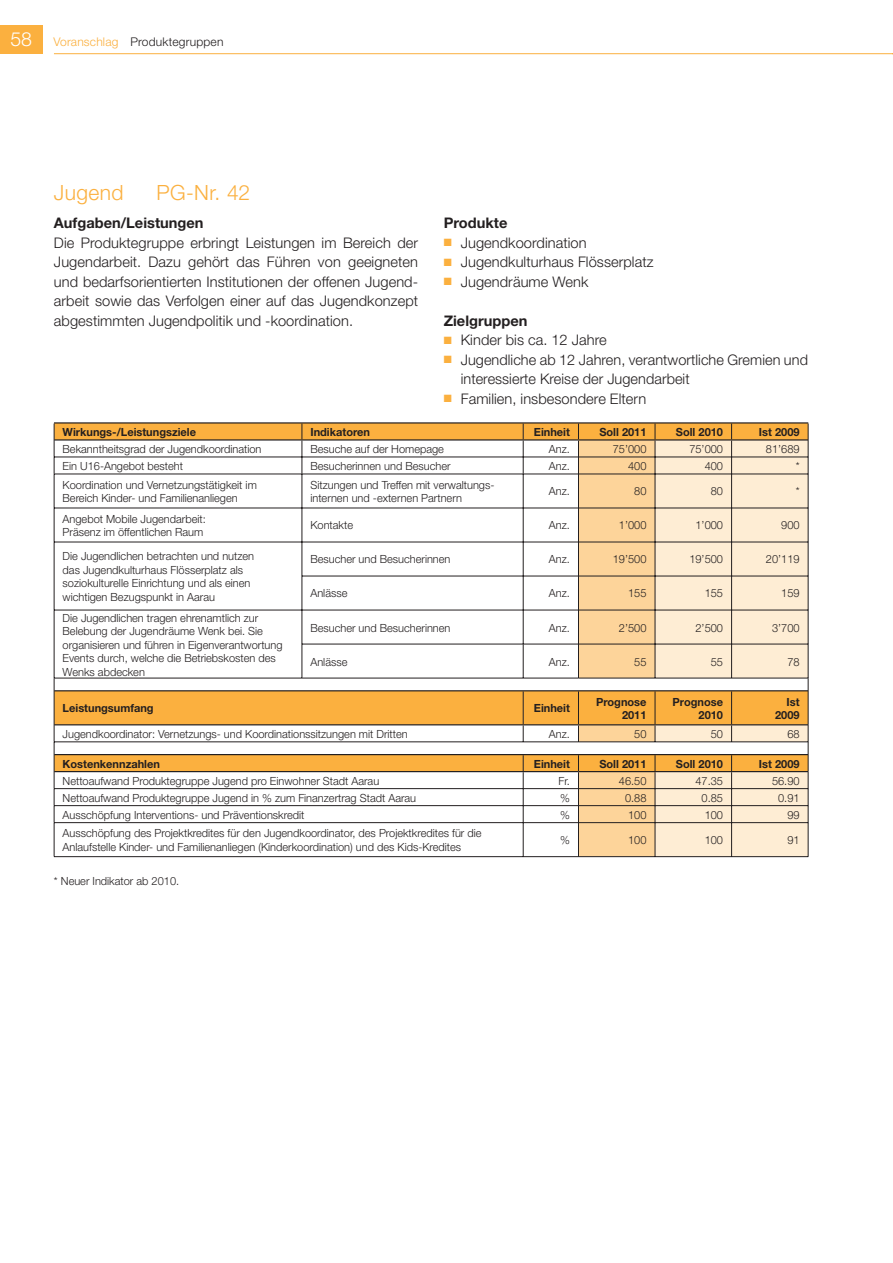
<style>
.page{position:relative;width:893px;height:1263px;background:#fff}
.page>*{position:absolute;margin:0;border:0;box-sizing:border-box;transform-origin:0 0}
.t1{font:300 21px "Helvetica Neue";letter-spacing:.02em;color:#fbb03f}
.t2{font:300 14.7px/19.5px "Helvetica Neue";letter-spacing:.005em;color:#231f20;text-align:justify}
.t3{font:700 14.7px "Helvetica Neue";color:#231f20}
.t4{font:300 12px "Helvetica Neue";letter-spacing:.015em;color:#231f20}
.t5{font:300 11.25px/13.5px "Helvetica Neue";color:#231f20}
.t6{font:700 11.25px/13.5px "Helvetica Neue";color:#231f20;text-align:right}
.s1{font-size:19.5px;color:#fff}
.s2{color:#fbb03f}
</style>
<div class="page">
<div style="left:0;top:26px;width:42px;height:28px;background:#fbb03f"></div>
<hr style="left:54px;top:53px;width:839px;height:1px;background:#fbb03f">
<svg style="left:53px;top:422px;width:756px;height:435px"></svg>
<svg style="left:53px;top:439px;width:756px;height:287px"></svg>
<p class="t4" style="left:10px;top:38px;width:215px"><span class="s1">58</span> <span class="s2">Voranschlag</span> Produktegruppen</p>
<h1 class="t1" style="left:54px;top:185px;width:71px">Jugend</h1>
<h1 class="t1" style="left:156px;top:185px;width:95px">PG-Nr. 42</h1>
<h2 class="t3" style="left:54px;top:218px;width:151px">Aufgaben/Leistungen</h2>
<p class="t2" style="left:54px;top:234px;width:366px">Die Produktegruppe erbringt Leistungen im Bereich der Jugendarbeit. Dazu gehört das Führen von geeigneten und bedarfsorientierten Institutionen der offenen Jugend&shy;arbeit sowie das Verfolgen einer auf das Jugendkonzept abgestimmten Jugendpolitik und -koordination.</p>
<h2 class="t3" style="left:444px;top:218px;width:65px">Produkte</h2>
<h2 class="t2" style="left:444px;top:234px;width:144px"><span class="s2">■</span> Jugendkoordination</h2>
<h2 class="t2" style="left:444px;top:254px;width:211px"><span class="s2">■</span> Jugendkulturhaus Flösserplatz</h2>
<h2 class="t2" style="left:444px;top:273px;width:146px"><span class="s2">■</span> Jugendräume Wenk</h2>
<h2 class="t3" style="left:444px;top:315px;width:85px">Zielgruppen</h2>
<h2 class="t2" style="left:444px;top:332px;width:165px"><span class="s2">■</span> Kinder bis ca. 12 Jahre</h2>
<h2 class="t2" style="left:461px;top:351px;width:349px;text-indent:-17px"><span class="s2">■</span> Jugendliche ab 12 Jahren, verantwortliche Gremien und interessierte Kreise der Jugendarbeit</h2>
<h2 class="t2" style="left:444px;top:390px;width:204px"><span class="s2">■</span> Familien, insbesondere Eltern</h2>
<p class="t6" style="left:63px;top:426px;width:135px">Wirkungs-/Leistungsziele</p>
<p class="t6" style="left:310px;top:426px;width:61px">Indikatoren</p>
<p class="t6" style="left:534px;top:426px;width:38px">Einheit</p>
<p class="t6" style="left:599px;top:426px;width:49px">Soll 2011</p>
<p class="t6" style="left:676px;top:426px;width:49px">Soll 2010</p>
<p class="t6" style="left:759px;top:426px;width:42px">Ist 2009</p>
<p class="t5" style="left:63px;top:443px;width:200px">Bekanntheitsgrad der Jugendkoordination</p>
<p class="t5" style="left:310px;top:443px;width:135px">Besuche auf der Homepage</p>
<p class="t5" style="left:549px;top:443px;width:23px">Anz.</p>
<p class="t5" style="left:613px;top:443px;width:35px">75’000</p>
<p class="t5" style="left:689px;top:443px;width:35px">75’000</p>
<p class="t5" style="left:766px;top:443px;width:35px">81’689</p>
<p class="t5" style="left:63px;top:460px;width:122px">Ein U16-Angebot besteht</p>
<p class="t5" style="left:310px;top:460px;width:142px">Besucherinnen und Besucher</p>
<p class="t5" style="left:549px;top:460px;width:23px">Anz.</p>
<p class="t5" style="left:628px;top:460px;width:20px">400</p>
<p class="t5" style="left:705px;top:460px;width:20px">400</p>
<p class="t5" style="left:796px;top:460px;width:5px">*</p>
<p class="t5" style="left:63px;top:479px;width:196px">Koordination und Vernetzungstätigkeit im<br>Bereich Kinder- und Familienanliegen</p>
<p class="t5" style="left:310px;top:479px;width:185px">Sitzungen und Treffen mit verwaltungs&shy;internen und -externen Partnern</p>
<p class="t5" style="left:549px;top:486px;width:23px">Anz.</p>
<p class="t5" style="left:634px;top:486px;width:14px">80</p>
<p class="t5" style="left:711px;top:486px;width:14px">80</p>
<p class="t5" style="left:796px;top:486px;width:5px">*</p>
<p class="t5" style="left:63px;top:513px;width:145px">Angebot Mobile Jugendarbeit:<br>Präsenz im öffentlichen Raum</p>
<p class="t5" style="left:310px;top:520px;width:44px">Kontakte</p>
<p class="t5" style="left:549px;top:520px;width:23px">Anz.</p>
<p class="t5" style="left:619px;top:520px;width:29px">1’000</p>
<p class="t5" style="left:695px;top:520px;width:29px">1’000</p>
<p class="t5" style="left:781px;top:520px;width:20px">900</p>
<p class="t5" style="left:63px;top:551px;width:193px">Die Jugendlichen betrachten und nutzen das Jugendkulturhaus Flösserplatz als soziokulturelle Einrichtung und als einen wichtigen Bezugspunkt in Aarau</p>
<p class="t5" style="left:310px;top:554px;width:142px">Besucher und Besucherinnen</p>
<p class="t5" style="left:549px;top:554px;width:23px">Anz.</p>
<p class="t5" style="left:613px;top:554px;width:35px">19’500</p>
<p class="t5" style="left:689px;top:554px;width:35px">19’500</p>
<p class="t5" style="left:766px;top:554px;width:35px">20’119</p>
<p class="t5" style="left:310px;top:588px;width:38px">Anlässe</p>
<p class="t5" style="left:549px;top:588px;width:23px">Anz.</p>
<p class="t5" style="left:628px;top:588px;width:20px">155</p>
<p class="t5" style="left:705px;top:588px;width:20px">155</p>
<p class="t5" style="left:781px;top:588px;width:20px">159</p>
<p class="t5" style="left:63px;top:612px;width:221px">Die Jugendlichen tragen ehrenamtlich zur Belebung der Jugendräume Wenk bei. Sie organisieren und führen in Eigenverantwortung Events durch, welche die Betriebskosten des Wenks abdecken</p>
<p class="t5" style="left:310px;top:622px;width:142px">Besucher und Besucherinnen</p>
<p class="t5" style="left:549px;top:622px;width:23px">Anz.</p>
<p class="t5" style="left:619px;top:622px;width:29px">2’500</p>
<p class="t5" style="left:695px;top:622px;width:29px">2’500</p>
<p class="t5" style="left:772px;top:622px;width:29px">3’700</p>
<p class="t5" style="left:310px;top:656px;width:38px">Anlässe</p>
<p class="t5" style="left:549px;top:656px;width:23px">Anz.</p>
<p class="t5" style="left:634px;top:656px;width:14px">55</p>
<p class="t5" style="left:711px;top:656px;width:14px">55</p>
<p class="t5" style="left:787px;top:656px;width:14px">78</p>
<p class="t6" style="left:63px;top:703px;width:93px">Leistungsumfang</p>
<p class="t6" style="left:534px;top:703px;width:38px">Einheit</p>
<p class="t6" style="left:596px;top:696px;width:52px">Prognose<br>2011</p>
<p class="t6" style="left:673px;top:696px;width:52px">Prognose<br>2010</p>
<p class="t6" style="left:775px;top:696px;width:26px">Ist<br>2009</p>
<p class="t5" style="left:63px;top:728px;width:347px">Jugendkoordinator: Vernetzungs- und Koordinationssitzungen mit Dritten</p>
<p class="t5" style="left:549px;top:728px;width:23px">Anz.</p>
<p class="t5" style="left:634px;top:728px;width:14px">50</p>
<p class="t5" style="left:711px;top:728px;width:14px">50</p>
<p class="t5" style="left:787px;top:728px;width:14px">68</p>
<p class="t6" style="left:63px;top:758px;width:99px">Kostenkennzahlen</p>
<p class="t6" style="left:534px;top:758px;width:38px">Einheit</p>
<p class="t6" style="left:599px;top:758px;width:49px">Soll 2011</p>
<p class="t6" style="left:676px;top:758px;width:49px">Soll 2010</p>
<p class="t6" style="left:759px;top:758px;width:42px">Ist 2009</p>
<p class="t5" style="left:63px;top:775px;width:318px">Nettoaufwand Produktegruppe Jugend pro Einwohner Stadt Aarau</p>
<p class="t5" style="left:558px;top:775px;width:13px">Fr.</p>
<p class="t5" style="left:619px;top:775px;width:29px">46.50</p>
<p class="t5" style="left:695px;top:775px;width:29px">47.35</p>
<p class="t5" style="left:772px;top:775px;width:29px">56.90</p>
<p class="t5" style="left:63px;top:792px;width:355px">Nettoaufwand Produktegruppe Jugend in % zum Finanzertrag Stadt Aarau</p>
<p class="t5" style="left:560px;top:792px;width:11px">%</p>
<p class="t5" style="left:625px;top:792px;width:23px">0.88</p>
<p class="t5" style="left:701px;top:792px;width:23px">0.85</p>
<p class="t5" style="left:778px;top:792px;width:23px">0.91</p>
<p class="t5" style="left:63px;top:809px;width:243px">Ausschöpfung Interventions- und Präventionskredit</p>
<p class="t5" style="left:560px;top:809px;width:11px">%</p>
<p class="t5" style="left:628px;top:809px;width:20px">100</p>
<p class="t5" style="left:705px;top:809px;width:20px">100</p>
<p class="t5" style="left:787px;top:809px;width:14px">99</p>
<p class="t5" style="left:63px;top:828px;width:420px">Ausschöpfung des Projektkredites für den Jugendkoordinator, des Projektkredites für die<br>Anlaufstelle Kinder- und Familienanliegen (Kinderkoordination) und des Kids-Kredites</p>
<p class="t5" style="left:560px;top:834px;width:11px">%</p>
<p class="t5" style="left:628px;top:834px;width:20px">100</p>
<p class="t5" style="left:705px;top:834px;width:20px">100</p>
<p class="t5" style="left:787px;top:834px;width:14px">91</p>
<p class="t5" style="left:54px;top:875px;width:127px">* Neuer Indikator ab 2010.</p>
</div>
